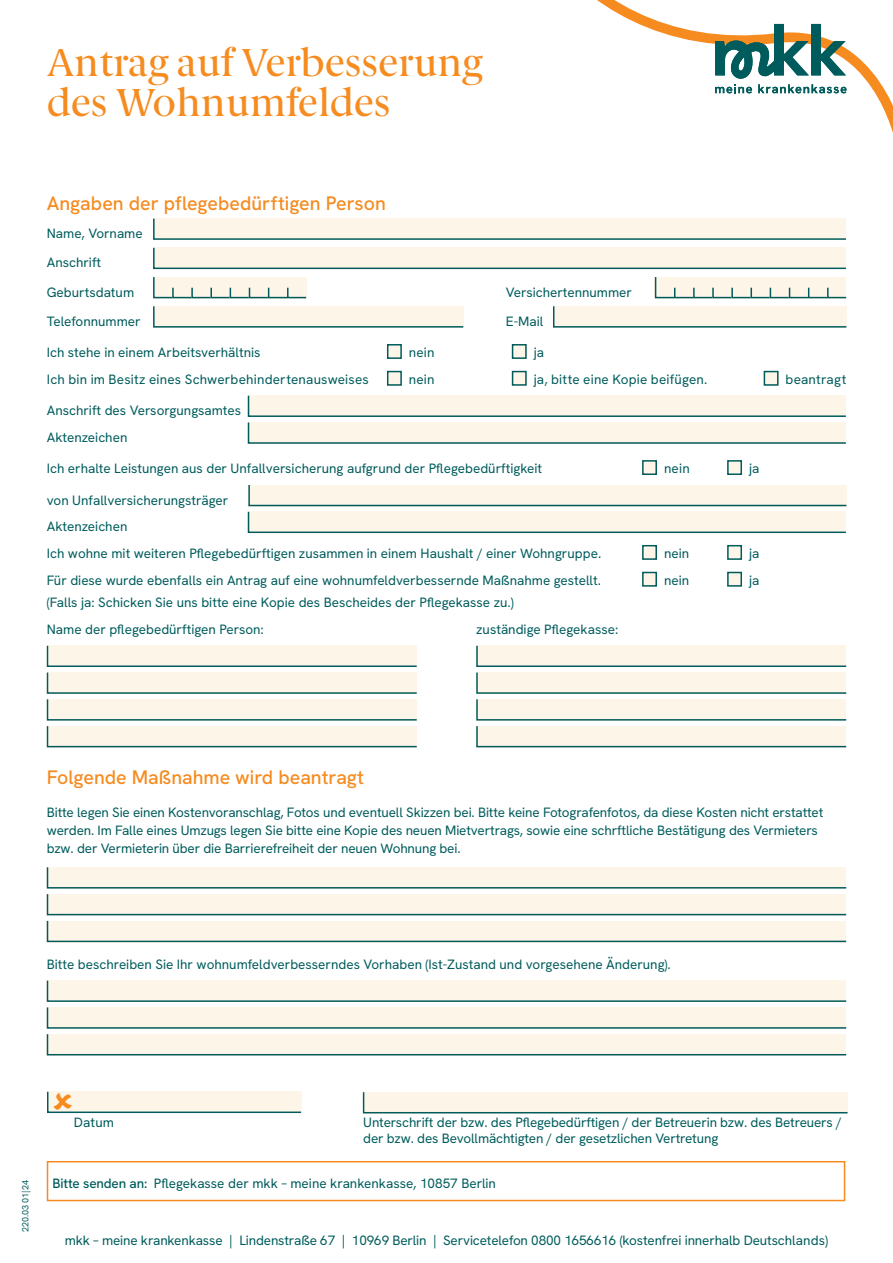
<style>
.page{position:relative;width:893px;height:1263px;background:#fff}
.page>*{position:absolute;margin:0;border:0;box-sizing:border-box;transform-origin:0 0}
.t1{font:500 39px/40.2px "Berlingske Serif";color:#f68b1f}
.t2{font:19.5px "Hanken Grotesk";color:#f68b1f}
.t3{font:13.5px/26.8px "Hanken Grotesk";color:#005c5c}
.t4{font:9px "Hanken Grotesk";color:#005c5c}
</style>
<div class="page">
<svg style="left:597px;top:0;width:296px;height:133px"></svg>
<svg style="left:715px;top:24px;width:131px;height:69px"></svg>
<svg style="left:153px;top:218px;width:693px;height:52px"></svg>
<svg style="left:153px;top:277px;width:154px;height:22px"></svg>
<svg style="left:654px;top:277px;width:193px;height:22px"></svg>
<svg style="left:153px;top:306px;width:311px;height:22px"></svg>
<svg style="left:553px;top:306px;width:294px;height:22px"></svg>
<div style="left:387px;top:344px;width:15px;height:15px;background:#fef5e9"></div>
<div style="left:387px;top:344px;width:15px;height:15px;border:2px solid #005c5c"></div>
<div style="left:512px;top:344px;width:15px;height:15px;background:#fef5e9"></div>
<div style="left:512px;top:344px;width:15px;height:15px;border:2px solid #005c5c"></div>
<div style="left:387px;top:371px;width:15px;height:15px;background:#fef5e9"></div>
<div style="left:387px;top:371px;width:15px;height:15px;border:2px solid #005c5c"></div>
<div style="left:512px;top:371px;width:15px;height:15px;background:#fef5e9"></div>
<div style="left:512px;top:371px;width:15px;height:15px;border:2px solid #005c5c"></div>
<div style="left:764px;top:371px;width:14px;height:15px;background:#fef5e9"></div>
<div style="left:764px;top:371px;width:14px;height:15px;border:2px solid #005c5c"></div>
<svg style="left:247px;top:395px;width:599px;height:49px"></svg>
<div style="left:642px;top:460px;width:15px;height:15px;background:#fef5e9"></div>
<div style="left:642px;top:460px;width:15px;height:15px;border:2px solid #005c5c"></div>
<div style="left:727px;top:460px;width:15px;height:15px;background:#fef5e9"></div>
<div style="left:727px;top:460px;width:15px;height:15px;border:2px solid #005c5c"></div>
<svg style="left:247px;top:485px;width:600px;height:49px"></svg>
<div style="left:642px;top:545px;width:15px;height:15px;background:#fef5e9"></div>
<div style="left:642px;top:545px;width:15px;height:15px;border:2px solid #005c5c"></div>
<div style="left:727px;top:545px;width:15px;height:15px;background:#fef5e9"></div>
<div style="left:727px;top:545px;width:15px;height:15px;border:2px solid #005c5c"></div>
<div style="left:642px;top:572px;width:15px;height:15px;background:#fef5e9"></div>
<div style="left:642px;top:572px;width:15px;height:15px;border:2px solid #005c5c"></div>
<div style="left:727px;top:572px;width:15px;height:15px;background:#fef5e9"></div>
<div style="left:727px;top:572px;width:15px;height:15px;border:2px solid #005c5c"></div>
<svg style="left:46px;top:645px;width:371px;height:103px"></svg>
<svg style="left:476px;top:645px;width:371px;height:103px"></svg>
<svg style="left:46px;top:867px;width:801px;height:76px"></svg>
<svg style="left:46px;top:980px;width:801px;height:76px"></svg>
<svg style="left:362px;top:1092px;width:486px;height:22px"></svg>
<div style="left:47px;top:1161px;width:798px;height:40px;border:2px solid #f68b1f"></div>
<svg style="left:47px;top:1091px;width:255px;height:23px"></svg>
<h1 class="t1" style="left:47px;top:40px;width:437px">Antrag auf Verbesserung des Wohnumfeldes</h1>
<h2 class="t2" style="left:47px;top:190px;width:341px">Angaben der pflegebedürftigen Person</h2>
<p class="t3" style="left:47px;top:218px;width:97px;line-height:29.2px">Name, Vorname<br>Anschrift<br>Geburtsdatum</p>
<p class="t3" style="left:506px;top:278px;width:128px">Versichertennummer</p>
<p class="t3" style="left:47px;top:307px;width:95px">Telefonnummer</p>
<p class="t3" style="left:506px;top:307px;width:39px">E-Mail</p>
<p class="t3" style="left:47px;top:339px;width:215px">Ich stehe in einem Arbeitsverhältnis</p>
<p class="t3" style="left:409px;top:339px;width:27px">nein</p>
<p class="t3" style="left:534px;top:339px;width:12px">ja</p>
<p class="t3" style="left:47px;top:366px;width:324px">Ich bin im Besitz eines Schwerbehindertenausweises</p>
<p class="t3" style="left:409px;top:366px;width:27px">nein</p>
<p class="t3" style="left:534px;top:366px;width:175px">ja, bitte eine Kopie beifügen.</p>
<p class="t3" style="left:785px;top:366px;width:62px">beantragt</p>
<p class="t3" style="left:47px;top:397px;width:196px">Anschrift des Versorgungsamtes<br>Aktenzeichen</p>
<p class="t3" style="left:47px;top:455px;width:497px">Ich erhalte Leistungen aus der Unfallversicherung aufgrund der Pflegebedürftigkeit</p>
<p class="t3" style="left:664px;top:455px;width:27px">nein</p>
<p class="t3" style="left:749px;top:455px;width:12px">ja</p>
<p class="t3" style="left:47px;top:486px;width:556px">von Unfallversicherungsträger<br>Aktenzeichen<br>Ich wohne mit weiteren Pflegebedürftigen zusammen in einem Haushalt / einer Wohngruppe.</p>
<p class="t3" style="left:664px;top:540px;width:27px">nein</p>
<p class="t3" style="left:749px;top:540px;width:12px">ja</p>
<p class="t3" style="left:47px;top:566px;width:556px">Für diese wurde ebenfalls ein Antrag auf eine wohnumfeldverbessernde Maßnahme gestellt.</p>
<p class="t3" style="left:664px;top:566px;width:27px">nein</p>
<p class="t3" style="left:749px;top:566px;width:12px">ja</p>
<p class="t3" style="left:47px;top:589px;width:468px">(Falls ja: Schicken Sie uns bitte eine Kopie des Bescheides der Pflegekasse zu.)<br>Name der pflegebedürftigen Person:</p>
<p class="t3" style="left:476px;top:616px;width:144px">zuständige Pflegekasse:</p>
<h2 class="t2" style="left:47px;top:765px;width:319px">Folgende Maßnahme wird beantragt</h2>
<p class="t3" style="left:47px;top:803px;width:778px;line-height:17.9px">Bitte legen Sie einen Kostenvoranschlag, Fotos und eventuell Skizzen bei. Bitte keine Fotografenfotos, da diese Kosten nicht erstattet werden. Im Falle eines Umzugs legen Sie bitte eine Kopie des neuen Mietvertrags, sowie eine schrftliche Bestätigung des Vermieters bzw. der Vermieterin über die Barrierefreiheit der neuen Wohnung bei.</p>
<p class="t3" style="left:47px;top:950px;width:626px">Bitte beschreiben Sie Ihr wohnumfeldverbesserndes Vorhaben (Ist-Zustand und vorgesehene Änderung).</p>
<p class="t4" style="left:20px;top:1232px;width:54px;rotate:-90deg">220.03 01|24</p>
<p class="t3" style="left:74px;top:1108px;width:42px">Datum</p>
<p class="t3" style="left:363px;top:1114px;width:480px;line-height:16.2px">Unterschrift der bzw. des Pflegebedürftigen / der Betreuerin bzw. des Betreuers / der bzw. des Bevollmächtigten / der gesetzlichen Vertretung</p>
<p class="t3" style="left:53px;top:1169px;width:445px">Bitte senden an: Pflegekasse der mkk – meine krankenkasse, 10857 Berlin</p>
<p class="t3" style="left:65px;top:1226px;width:765px">mkk – meine krankenkasse | Lindenstraße 67 | 10969 Berlin | Servicetelefon 0800 1656616 (kostenfrei innerhalb Deutschlands)</p>
</div>
